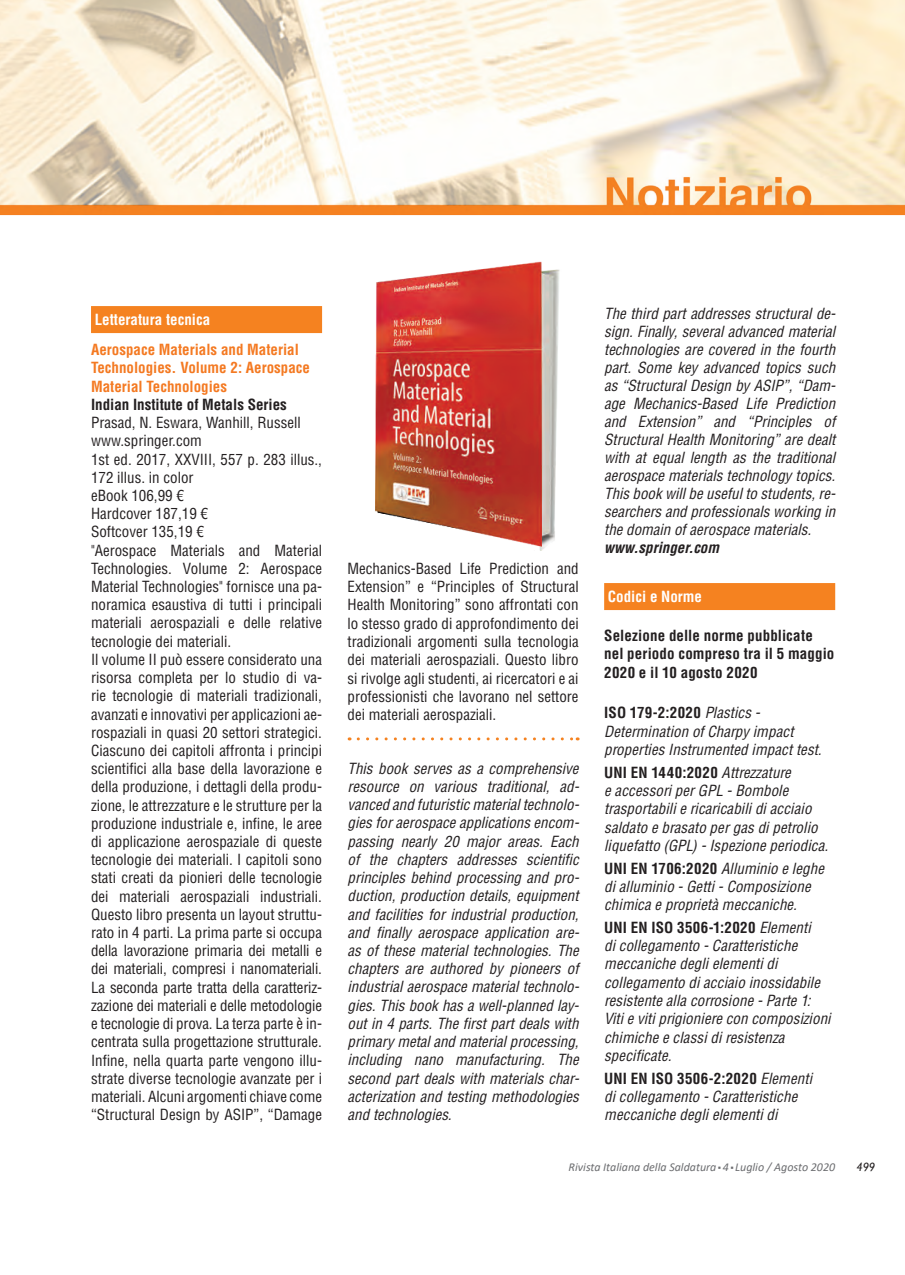
<style>
.page{position:relative;width:905px;height:1275px;background:#fff}
.page>*{position:absolute;margin:0;border:0;box-sizing:border-box;transform-origin:0 0}
.Paragrafo_base{font:condensed 15px/18.1px "Helvetica LT Std";color:#231f20;text-align:justify}
.Corpo_del_testo{font:italic condensed 15px/18.3px "Helvetica LT Std";color:#231f20;text-align:justify}
.Paragrafo_base-2{font:italic condensed 15px/18.3px "Helvetica LT Std";letter-spacing:.01em;color:#231f20}
.Paragrafo_base-3{font:700 condensed 15px/18.3px "Helvetica LT Std";letter-spacing:.005em;color:#231f20}
.Paragrafo_base-4{font:700 condensed 15px/18.1px "Helvetica LT Std";color:#f47921}
.Normale{font:700 condensed 15px "Helvetica LT Std";color:#fff}
.Corpo_del_testo-2{font:italic 700 condensed 15px "Helvetica LT Std";color:#231f20}
.t1{font:italic 12px "Calibri";color:#6c6d70}
.t2{font:italic 12px "Gill Sans";color:#231f20}
.s1{font-weight:700;font-style:normal}
.s2{font-family:"Agency FB";font-weight:700;font-style:normal;font-size:6px}
</style>
<div class="page">
<div style="left:91px;top:306px;width:231px;height:27px;background:#f58220"></div>
<svg style="left:358px;top:737px;width:220px;height:3px"></svg>
<img style="left:0;top:0;width:905px;height:216px">
<div style="left:604px;top:583px;width:231px;height:27px;background:#f58220"></div>
<img style="left:375px;top:261px;width:185px;height:289px">
<svg style="left:0;top:0;width:7px;height:7px"></svg>
<svg style="left:898px;top:0;width:7px;height:7px"></svg>
<p class="Normale" style="left:95px;top:310px;width:117px">Letteratura tecnica</p>
<p class="Paragrafo_base-4" style="left:91px;top:341px;width:221px">Aerospace Materials and Material<br>Technologies. Volume 2: Aerospace<br>Material Technologies</p>
<p class="Paragrafo_base-3" style="left:91px;top:395px;width:197px">Indian Institute of Metals Series</p>
<p class="Paragrafo_base" style="left:91px;top:413px;width:211px">Prasad, N. Eswara, Wanhill, Russell</p>
<p class="Paragrafo_base" style="left:91px;top:432px;width:112px">www.springer.com</p>
<p class="Paragrafo_base" style="left:91px;top:450px;width:232px">1st ed. 2017, XXVIII, 557 p. 283 illus.,<br>172 illus. in color</p>
<p class="Paragrafo_base" style="left:91px;top:486px;width:94px">eBook 106,99 €</p>
<p class="Paragrafo_base" style="left:91px;top:504px;width:119px">Hardcover 187,19 €</p>
<p class="Paragrafo_base" style="left:91px;top:523px;width:114px">Softcover 135,19 €</p>
<p class="Paragrafo_base" style="left:91px;top:541px;width:233px">"Aerospace Materials and Material Technologies. Volume 2: Aerospace Material Technologies" fornisce una pa&shy;noramica esaustiva di tutti i principali materiali aerospaziali e delle relative tecnologie dei materiali.</p>
<p class="Paragrafo_base" style="left:91px;top:650px;width:233px">Il volume II può essere considerato una risorsa completa per lo studio di va&shy;rie tecnologie di materiali tradizionali, avanzati e innovativi per applicazioni ae&shy;rospaziali in quasi 20 settori strategici.<br>Ciascuno dei capitoli affronta i principi scientifici alla base della lavorazione e della produzione, i dettagli della produ&shy;zione, le attrezzature e le strutture per la produzione industriale e, infine, le aree di applicazione aerospaziale di queste tecnologie dei materiali. I capitoli sono stati creati da pionieri delle tecnologie dei materiali aerospaziali industriali.<br>Questo libro presenta un layout struttu&shy;rato in 4 parti. La prima parte si occupa della lavorazione primaria dei metalli e dei materiali, compresi i nanomateriali.<br>La seconda parte tratta della caratteriz&shy;zazione dei materiali e delle metodologie e tecnologie di prova. La terza parte è in&shy;centrata sulla progettazione strutturale.<br>Infine, nella quarta parte vengono illu&shy;strate diverse tecnologie avanzate per i materiali. Alcuni argomenti chiave come “Structural Design by ASIP”, “Damage</p>
<p class="Paragrafo_base" style="left:348px;top:559px;width:233px">Mechanics-Based Life Prediction and Extension” e “Principles of Structural Health Monitoring” sono affrontati con lo stesso grado di approfondimento dei tradizionali argomenti sulla tecnologia dei materiali aerospaziali. Questo libro si rivolge agli studenti, ai ricercatori e ai professionisti che lavorano nel settore dei materiali aerospaziali.</p>
<p class="Corpo_del_testo" style="left:348px;top:759px;width:233px">This book serves as a comprehensive resource on various traditional, ad&shy;vanced and futuristic material technolo&shy;gies for aerospace applications encom&shy;passing nearly 20 major areas. Each of the chapters addresses scientific principles behind processing and pro&shy;duction, production details, equipment and facilities for industrial production, and finally aerospace application are&shy;as of these material technologies. The chapters are authored by pioneers of industrial aerospace material technolo&shy;gies. This book has a well-planned lay&shy;out in 4 parts. The first part deals with primary metal and material processing, including nano manufacturing. The second part deals with materials char&shy;acterization and testing methodologies and technologies.</p>
<p class="Corpo_del_testo" style="left:604px;top:304px;width:233px">The third part addresses structural de&shy;sign. Finally, several advanced material technologies are covered in the fourth part. Some key advanced topics such as “Structural Design by ASIP”, “Dam&shy;age Mechanics-Based Life Prediction and Extension” and “Principles of Structural Health Monitoring” are dealt with at equal length as the traditional aerospace materials technology topics.<br>This book will be useful to students, re&shy;searchers and professionals working in the domain of aerospace materials.</p>
<p class="Corpo_del_testo-2" style="left:604px;top:538px;width:116px">www.springer.com</p>
<p class="Normale" style="left:608px;top:587px;width:96px">Codici e Norme</p>
<p class="Paragrafo_base-3" style="left:604px;top:626px;width:232px">Selezione delle norme pubblicate nel periodo compreso tra il 5 maggio<br>2020 e il 10 agosto 2020</p>
<p class="Paragrafo_base-2" style="left:604px;top:704px;width:219px"><span class="s1">ISO 179-2:2020</span> Plastics -<br>Determination of Charpy impact properties Instrumented impact test.</p>
<p class="Paragrafo_base-2" style="left:604px;top:763px;width:226px"><span class="s1">UNI EN 1440:2020</span> Attrezzature<br>e accessori per GPL - Bombole trasportabili e ricaricabili di acciaio saldato e brasato per gas di petrolio liquefatto (GPL) - Ispezione periodica.</p>
<p class="Paragrafo_base-2" style="left:604px;top:859px;width:222px"><span class="s1">UNI EN 1706:2020</span> Alluminio e leghe di alluminio - Getti - Composizione chimica e proprietà meccaniche.</p>
<p class="Paragrafo_base-2" style="left:604px;top:918px;width:228px"><span class="s1">UNI EN ISO 3506-1:2020</span> Elementi<br>di collegamento - Caratteristiche meccaniche degli elementi di collegamento di acciaio inossidabile resistente alla corrosione - Parte 1:<br>Viti e viti prigioniere con composizioni chimiche e classi di resistenza specificate.</p>
<p class="Paragrafo_base-2" style="left:604px;top:1069px;width:209px"><span class="s1">UNI EN ISO 3506-2:2020</span> Elementi di collegamento - Caratteristiche meccaniche degli elementi di</p>
<p class="t1" style="left:569px;top:1159px;width:268px">Rivista Italiana della Saldatura <span class="s2">•</span> 4 <span class="s2">•</span> Luglio / Agosto 2020</p>
<p class="t2" style="left:856px;top:1160px;width:20px">499</p>
</div>
